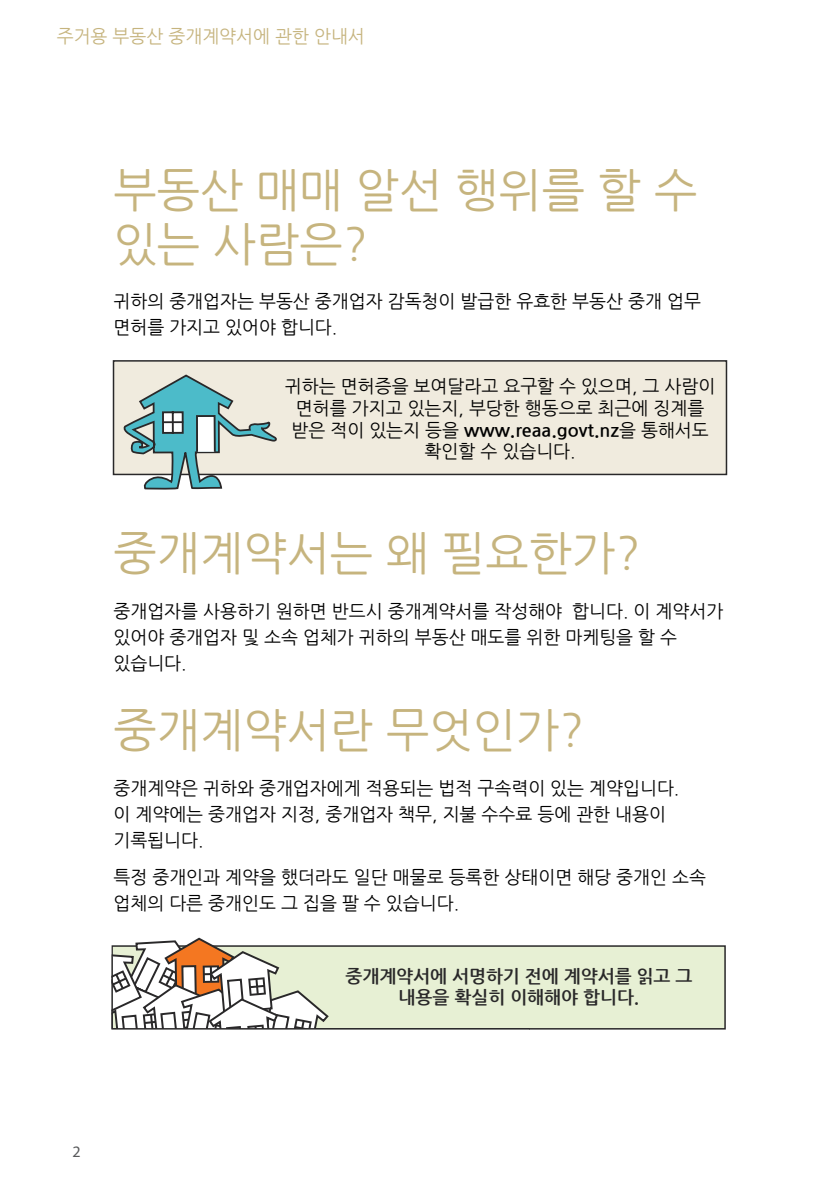
<style>
.page{position:relative;width:840px;height:1191px;background:#fff}
.page>*{position:absolute;margin:0;border:0;box-sizing:border-box;transform-origin:0 0}
.t1{font:46px/54px "Nanum Gothic";color:#c6b47e}
.t2{font:18px/26px "Nanum Gothic";color:#000}
.t3{font:700 18px/21.6px "Nanum Gothic";color:#292829;text-align:center}
.t4{font:18px "Nanum Gothic";color:#c6b47e}
.t5{font:16px "Myriad Pro";color:#58595b}
.s1{font-weight:700}
</style>
<div class="page">
<div style="left:113px;top:360px;width:613px;height:115px;background:#f0ebde;border:2px solid #292829"></div>
<div style="left:111px;top:945px;width:614px;height:84px;background:#e7f0d4;border:2px solid #292829"></div>
<svg style="left:111px;top:937px;width:417px;height:93px"></svg>
<hr style="left:111px;top:1028px;width:418px;height:1px;background:#292829">
<hr style="left:111px;top:956px;width:2px;height:72px;background:#292829">
<svg style="left:112px;top:373px;width:166px;height:117px"></svg>
<hr style="left:162px;top:421px;width:21px;height:2px;background:#292829">
<p class="t4" style="left:57px;top:27px;width:309px">주거용 부동산 중개계약서에 관한 안내서</p>
<h1 class="t1" style="left:113px;top:164px;width:585px">부동산 매매 알선 행위를 할 수 있는 사람은?</h1>
<p class="t2" style="left:113px;top:289px;width:588px">귀하의 중개업자는 부동산 중개업자 감독청이 발급한 유효한 부동산 중개 업무 면허를 가지고 있어야 합니다.</p>
<p class="t2" style="left:285px;top:376px;width:431px;line-height:21.6px;text-align:center">귀하는 면허증을 보여달라고 요구할 수 있으며, 그 사람이 면허를 가지고 있는지, 부당한 행동으로 최근에 징계를 받은 적이 있는지 등을 <span class="s1">www.reaa.govt.nz</span>을 통해서도 확인할 수 있습니다.</p>
<h1 class="t1" style="left:113px;top:527px;width:528px">중개계약서는 왜 필요한가?</h1>
<p class="t2" style="left:113px;top:598px;width:611px">중개업자를 사용하기 원하면 반드시 중개계약서를 작성해야 합니다. 이 계약서가 있어야 중개업자 및 소속 업체가 귀하의 부동산 매도를 위한 마케팅을 할 수 있습니다.</p>
<h1 class="t1" style="left:113px;top:704px;width:472px">중개계약서란 무엇인가?</h1>
<p class="t2" style="left:113px;top:775px;width:567px">중개계약은 귀하와 중개업자에게 적용되는 법적 구속력이 있는 계약입니다. 이 계약에는 중개업자 지정, 중개업자 책무, 지불 수수료 등에 관한 내용이 기록됩니다.</p>
<p class="t2" style="left:113px;top:865px;width:593px">특정 중개인과 계약을 했더라도 일단 매물로 등록한 상태이면 해당 중개인 소속 업체의 다른 중개인도 그 집을 팔 수 있습니다.</p>
<p class="t5" style="left:72px;top:1141px;width:10px">2</p>
<p class="t3" style="left:345px;top:965px;width:348px">중개계약서에 서명하기 전에 계약서를 읽고 그 내용을 확실히 이해해야 합니다.</p>
</div>
